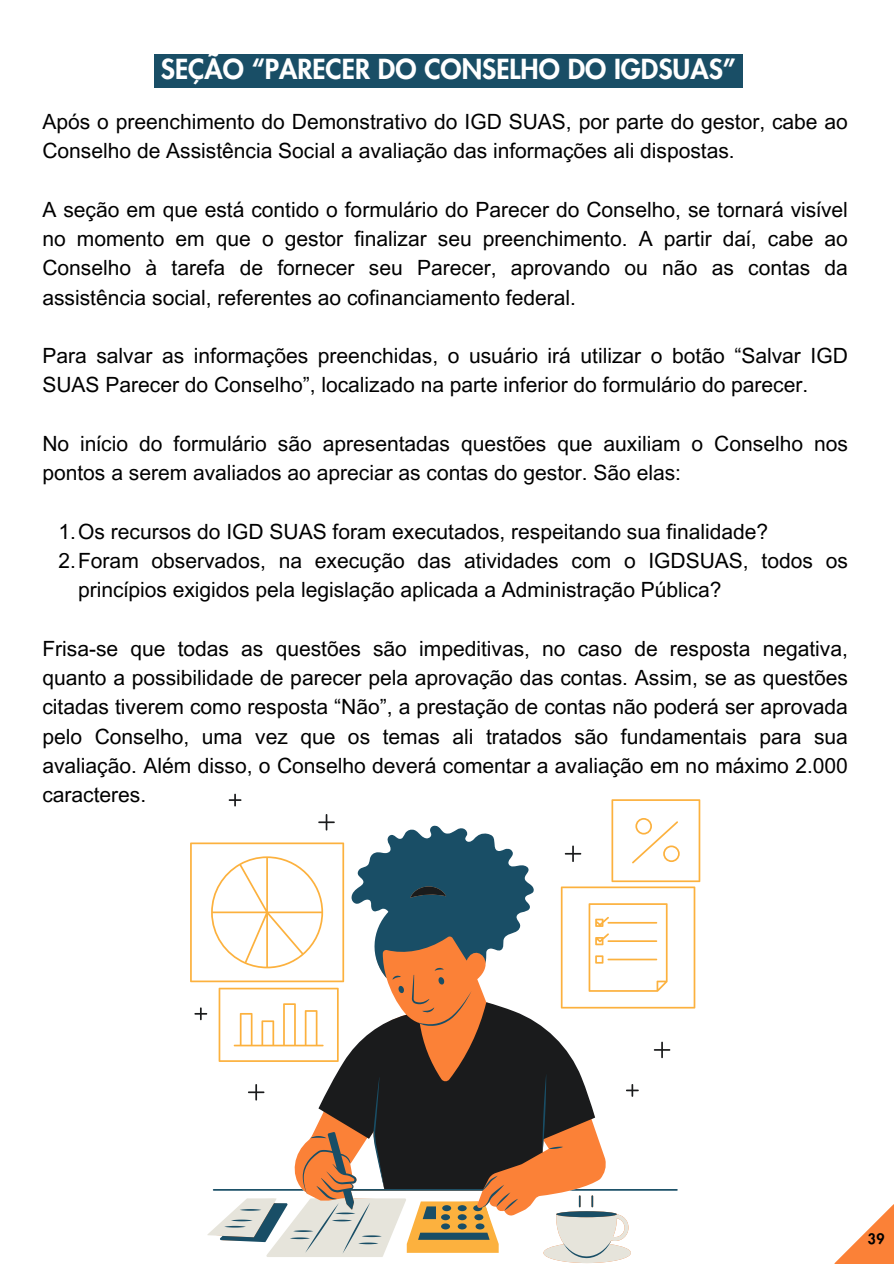
<style>
.page{position:relative;width:894px;height:1264px;background:#fff}
.page>*{position:absolute;margin:0;border:0;box-sizing:border-box;transform-origin:0 0}
.t1{font:800 27px "Futura LT Pro";color:#fff}
.t2{font:21px/29.2px "Arial MT Pro";color:#000}
.t3{font:800 13.95px "Futura LT Pro";color:#000}
.s1{color:#fff}
</style>
<div class="page">
<svg style="left:835px;top:1205px;width:58px;height:58px"></svg>
<svg style="left:549px;top:1258px;width:76px;height:4px"></svg>
<svg style="left:190px;top:799px;width:510px;height:437px"></svg>
<svg style="left:194px;top:793px;width:476px;height:395px"></svg>
<svg style="left:213px;top:825px;width:464px;height:433px"></svg>
<div style="left:154px;top:54px;width:588px;height:34px;background:#194e66"></div>
<p class="t1" style="left:161px;top:56px;width:576px">SEÇÃO “PARECER DO CONSELHO DO IGDSUAS”</p>
<h1 class="t2" style="left:42px;top:110px;width:806px">Após o preenchimento do Demonstrativo do IGD SUAS, por parte do gestor, cabe ao<br>Conselho de Assistência Social a avaliação das informações ali dispostas.</h1>
<p class="t2" style="left:42px;top:197px;width:806px;text-align:justify">A seção em que está contido o formulário do Parecer do Conselho, se tornará visível no momento em que o gestor finalizar seu preenchimento. A partir daí, cabe ao Conselho à tarefa de fornecer seu Parecer, aprovando ou não as contas da assistência social, referentes ao cofinanciamento federal.</p>
<p class="t2" style="left:42px;top:344px;width:806px">Para salvar as informações preenchidas, o usuário irá utilizar o botão “Salvar IGD<br>SUAS Parecer do Conselho”, localizado na parte inferior do formulário do parecer.</p>
<p class="t2" style="left:42px;top:431px;width:806px">No início do formulário são apresentadas questões que auxiliam o Conselho nos pontos a serem avaliados ao apreciar as contas do gestor. São elas:</p>
<p class="t2" style="left:58px;top:519px;width:711px">1.Os recursos do IGD SUAS foram executados, respeitando sua finalidade?</p>
<p class="t2" style="left:78px;top:548px;width:771px;text-indent:-20px">2.Foram observados, na execução das atividades com o IGDSUAS, todos os princípios exigidos pela legislação aplicada a Administração Pública?</p>
<p class="t2" style="left:42px;top:636px;width:806px;text-align:justify">Frisa-se que todas as questões são impeditivas, no caso de resposta negativa, quanto a possibilidade de parecer pela aprovação das contas. Assim, se as questões citadas tiverem como resposta “Não”, a prestação de contas não poderá ser aprovada pelo Conselho, uma vez que os temas ali tratados são fundamentais para sua avaliação. Além disso, o Conselho deverá comentar a avaliação em no máximo 2.000 caracteres.</p>
<p class="t3" style="left:867px;top:1232px;width:18px">3<span class="s1">1</span></p>
<p class="t3" style="left:876px;top:1232px;width:10px">9</p>
</div>
